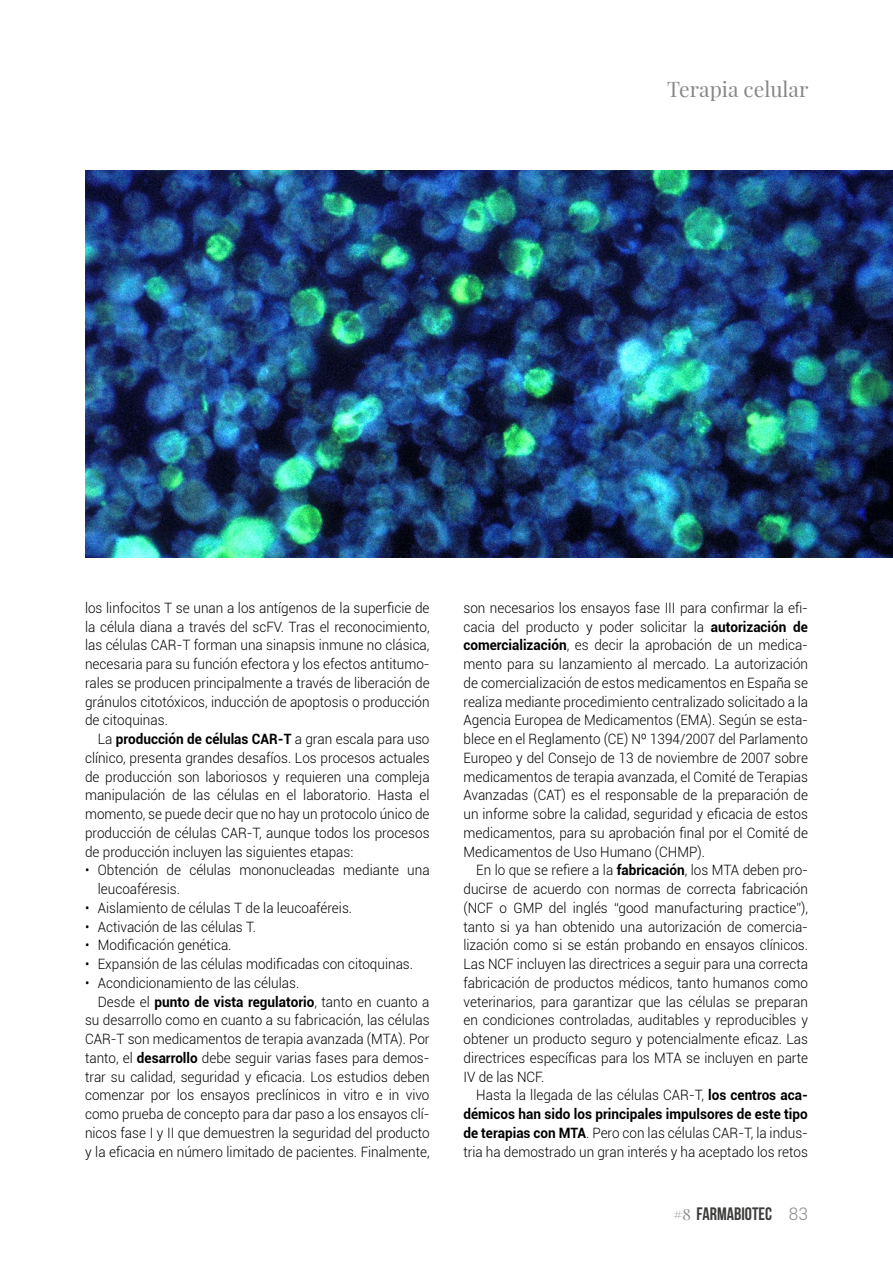
<style>
.page{position:relative;width:893px;height:1263px;background:#fff}
.page>*{position:absolute;margin:0;border:0;box-sizing:border-box;transform-origin:0 0}
.t1{font:21px "Playfair Display";color:#878787}
.t2{font:700 18px "Bebas Neue";color:#3c3c3b}
.t3{font:300 14.25px/18.8px "Roboto";color:#000;text-align:justify;scale:.95 1}
.t4{font:700 14.25px "Roboto";color:#000;scale:.95 1}
.s1{font-weight:700}
.s2{font-weight:300}
.s3{font-family:"Playfair Display";font-weight:400;font-size:15px;color:#878787}
.s4{font-family:"Roboto";font-weight:300;font-size:17.25px;color:#878787}
</style>
<div class="page">
<img style="left:85px;top:170px;width:808px;height:387px">
<h1 class="t1" style="left:667px;top:72px;width:143px">Terapia celular</h1>
<p class="t3" style="left:85px;top:598px;width:364px">los linfocitos T se unan a los antígenos de la superficie de la célula diana a través del scFV. Tras el reconocimiento, las células CAR-T forman una sinapsis inmune no clásica, necesaria para su función efectora y los efectos antitumo&shy;rales se producen principalmente a través de liberación de gránulos citotóxicos, inducción de apoptosis o producción de citoquinas.</p>
<p class="t3" style="left:85px;top:729px;width:364px;text-indent:13px">La <span class="s1">producción de células CAR-T</span> a gran escala para uso clínico, presenta grandes desafíos. Los procesos actuales de producción son laboriosos y requieren una compleja manipulación de las células en el laboratorio. Hasta el momento, se puede decir que no hay un protocolo único de producción de células CAR-T, aunque todos los procesos de producción incluyen las siguientes etapas:</p>
<p class="t3" style="left:98px;top:860px;width:351px;text-indent:-13px">• Obtención de células mononucleadas mediante una leucoaféresis.</p>
<p class="t3" style="left:85px;top:898px;width:283px">• Aislamiento de células T de la leucoaféreis.</p>
<p class="t3" style="left:85px;top:917px;width:181px">• Activación de las células T.</p>
<p class="t3" style="left:85px;top:935px;width:156px">• Modificación genética.</p>
<p class="t3" style="left:85px;top:954px;width:347px">• Expansión de las células modificadas con citoquinas.</p>
<p class="t3" style="left:85px;top:973px;width:227px">• Acondicionamiento de las células.</p>
<p class="t4" style="left:98px;top:991px;width:351px"><span class="s2">Desde el</span> punto de vista regulatorio<span class="s2">, tanto en cuanto a</span></p>
<p class="t3" style="left:85px;top:1010px;width:364px">su desarrollo como en cuanto a su fabricación, las células</p>
<p class="t3" style="left:85px;top:1029px;width:364px">CAR-T son medicamentos de terapia avanzada (MTA). Por</p>
<p class="t3" style="left:85px;top:1048px;width:364px">tanto, el <span class="s1">desarrollo</span> debe seguir varias fases para demos-</p>
<p class="t3" style="left:85px;top:1067px;width:364px">trar su calidad, seguridad y eficacia. Los estudios deben</p>
<p class="t3" style="left:85px;top:1085px;width:364px">comenzar por los ensayos preclínicos in vitro e in vivo</p>
<p class="t3" style="left:85px;top:1104px;width:364px">como prueba de concepto para dar paso a los ensayos clí-</p>
<p class="t3" style="left:85px;top:1123px;width:364px">nicos fase I y II que demuestren la seguridad del producto</p>
<p class="t3" style="left:85px;top:1142px;width:364px">y la eficacia en número limitado de pacientes. Finalmente,</p>
<p class="t3" style="left:463px;top:598px;width:364px">son necesarios los ensayos fase III para confirmar la efi&shy;cacia del producto y poder solicitar la <span class="s1">autorización de comercialización</span>, es decir la aprobación de un medica&shy;mento para su lanzamiento al mercado. La autorización de comercialización de estos medicamentos en España se realiza mediante procedimiento centralizado solicitado a la Agencia Europea de Medicamentos (EMA). Según se esta&shy;blece en el Reglamento (CE) Nº 1394/2007 del Parlamento Europeo y del Consejo de 13 de noviembre de 2007 sobre medicamentos de terapia avanzada, el Comité de Terapias Avanzadas (CAT) es el responsable de la preparación de un informe sobre la calidad, seguridad y eficacia de estos medicamentos, para su aprobación final por el Comité de Medicamentos de Uso Humano (CHMP).</p>
<p class="t3" style="left:463px;top:860px;width:364px;text-indent:13px">En lo que se refiere a la <span class="s1">fabricación</span>, los MTA deben pro&shy;ducirse de acuerdo con normas de correcta fabricación (NCF o GMP del inglés “good manufacturing practice”), tanto si ya han obtenido una autorización de comercia&shy;lización como si se están probando en ensayos clínicos.<br>Las NCF incluyen las directrices a seguir para una correcta fabricación de productos médicos, tanto humanos como veterinarios, para garantizar que las células se preparan en condiciones controladas, auditables y reproducibles y obtener un producto seguro y potencialmente eficaz. Las directrices específicas para los MTA se incluyen en parte IV de las NCF.</p>
<p class="t3" style="left:463px;top:1085px;width:364px;text-indent:13px">Hasta la llegada de las células CAR-T, <span class="s1">los centros aca&shy;démicos han sido los principales impulsores de este tipo de terapias con MTA</span>. Pero con las células CAR-T, la indus&shy;tria ha demostrado un gran interés y ha aceptado los retos</p>
<p class="t2" style="left:673px;top:1203px;width:136px"><span class="s3">#8</span> FARMABIOTEC <span class="s4">83</span></p>
</div>
